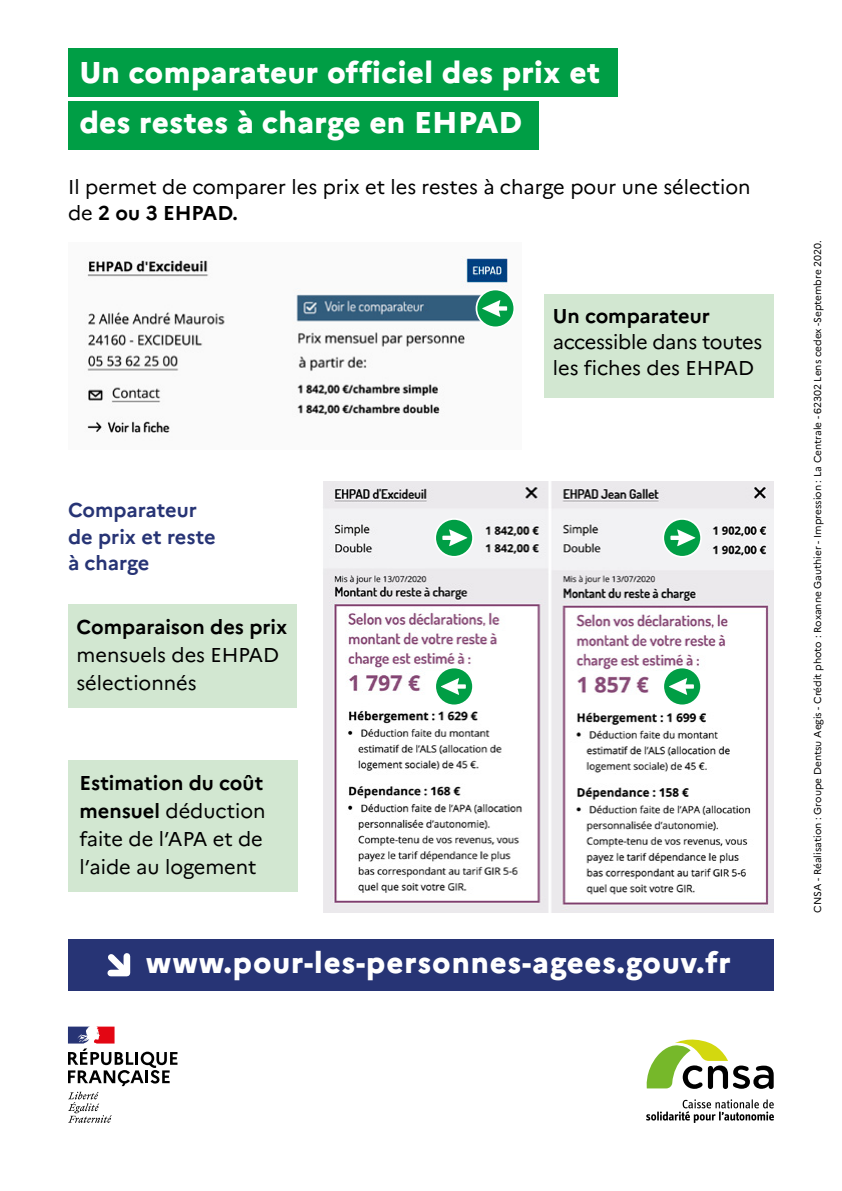
<style>
.page{position:relative;width:842px;height:1191px;background:#fff}
.page>*{position:absolute;margin:0;border:0;box-sizing:border-box;transform-origin:0 0}
.H1_-_Titre{font:800 30px/50px "Marianne";letter-spacing:.01em;color:#fff}
.Texte_couv{font:800 29.6px "Marianne";letter-spacing:.03em;color:#fff}
.Texte_interieur{font:20px/26px "Marianne";color:#000}
.Texte_italique{font:20px/28px "Marianne";color:#000}
.H2_-_Sous_titre{font:700 20px/26px "Marianne";color:#273475}
.Lien{font:10px "Marianne";color:#000}
.s1{font-weight:700}
</style>
<div class="page">
<div style="left:68px;top:939px;width:706px;height:51px;background:#273475"></div>
<div style="left:68px;top:48px;width:550px;height:49px;background:#009e45"></div>
<div style="left:68px;top:101px;width:471px;height:48px;background:#009e45"></div>
<div style="left:544px;top:294px;width:230px;height:104px;background:#d2e7d1"></div>
<div style="left:68px;top:604px;width:228px;height:104px;background:#d2e7d1"></div>
<div style="left:68px;top:760px;width:230px;height:132px;background:#d2e7d1"></div>
<svg style="left:107px;top:953px;width:24px;height:24px"></svg>
<img style="left:87px;top:256px;width:425px;height:177px">
<img style="left:323px;top:481px;width:451px;height:431px">
<svg style="left:68px;top:1026px;width:109px;height:96px"></svg>
<svg style="left:646px;top:1099px;width:128px;height:24px"></svg>
<svg style="left:646px;top:1039px;width:128px;height:50px"></svg>
<div style="left:476px;top:289px;width:38px;height:38px;background:#009e45;border-radius:50%"></div>
<div style="left:476px;top:289px;width:39px;height:39px;border:2px solid #fff;border-radius:50%"></div>
<svg style="left:482px;top:300px;width:25px;height:17px"></svg>
<div style="left:435px;top:667px;width:38px;height:38px;background:#009e45;border-radius:50%"></div>
<div style="left:434px;top:666px;width:40px;height:40px;border:2px solid #fff;border-radius:50%"></div>
<svg style="left:441px;top:678px;width:25px;height:17px"></svg>
<div style="left:663px;top:667px;width:38px;height:38px;background:#009e45;border-radius:50%"></div>
<div style="left:662px;top:666px;width:40px;height:40px;border:2px solid #fff;border-radius:50%"></div>
<svg style="left:669px;top:678px;width:25px;height:17px"></svg>
<div style="left:435px;top:519px;width:38px;height:38px;background:#009e45;border-radius:50%"></div>
<div style="left:434px;top:518px;width:40px;height:39px;border:2px solid #fff;border-radius:50%"></div>
<svg style="left:442px;top:529px;width:25px;height:17px"></svg>
<div style="left:663px;top:519px;width:38px;height:38px;background:#009e45;border-radius:50%"></div>
<div style="left:662px;top:518px;width:40px;height:39px;border:2px solid #fff;border-radius:50%"></div>
<svg style="left:670px;top:529px;width:25px;height:17px"></svg>
<h1 class="H1_-_Titre" style="left:79px;top:48px;width:522px">Un comparateur officiel des prix et des restes à charge en EHPAD</h1>
<p class="Texte_interieur" style="left:68px;top:173px;width:684px">Il permet de comparer les prix et les restes à charge pour une sélection de <span class="s1">2 ou 3 EHPAD.</span></p>
<h2 class="H2_-_Sous_titre" style="left:68px;top:497px;width:149px">Comparateur de prix et reste à charge</h2>
<p class="Texte_italique" style="left:77px;top:612px;width:212px"><span class="s1">Comparaison des prix </span>mensuels des EHPAD sélectionnés</p>
<p class="Texte_italique" style="left:80px;top:768px;width:188px"><span class="s1">Estimation du coût mensuel</span> déduction faite de l’APA et de l’aide au logement</p>
<p class="Texte_interieur" style="left:553px;top:303px;width:211px"><span class="s1">Un comparateur </span>accessible dans toutes les fiches des EHPAD</p>
<p class="Texte_couv" style="left:146px;top:944px;width:586px">www.pour-les-personnes-agees.gouv.fr</p>
<p class="Lien" style="left:811px;top:912px;width:673px;rotate:-90deg">CNSA - Réalisation : Groupe Dentsu Aegis - Crédit photo : Roxanne Gauthier - Impression : La Centrale - 62302 Lens cedex -Septembre 2020.</p>
</div>
